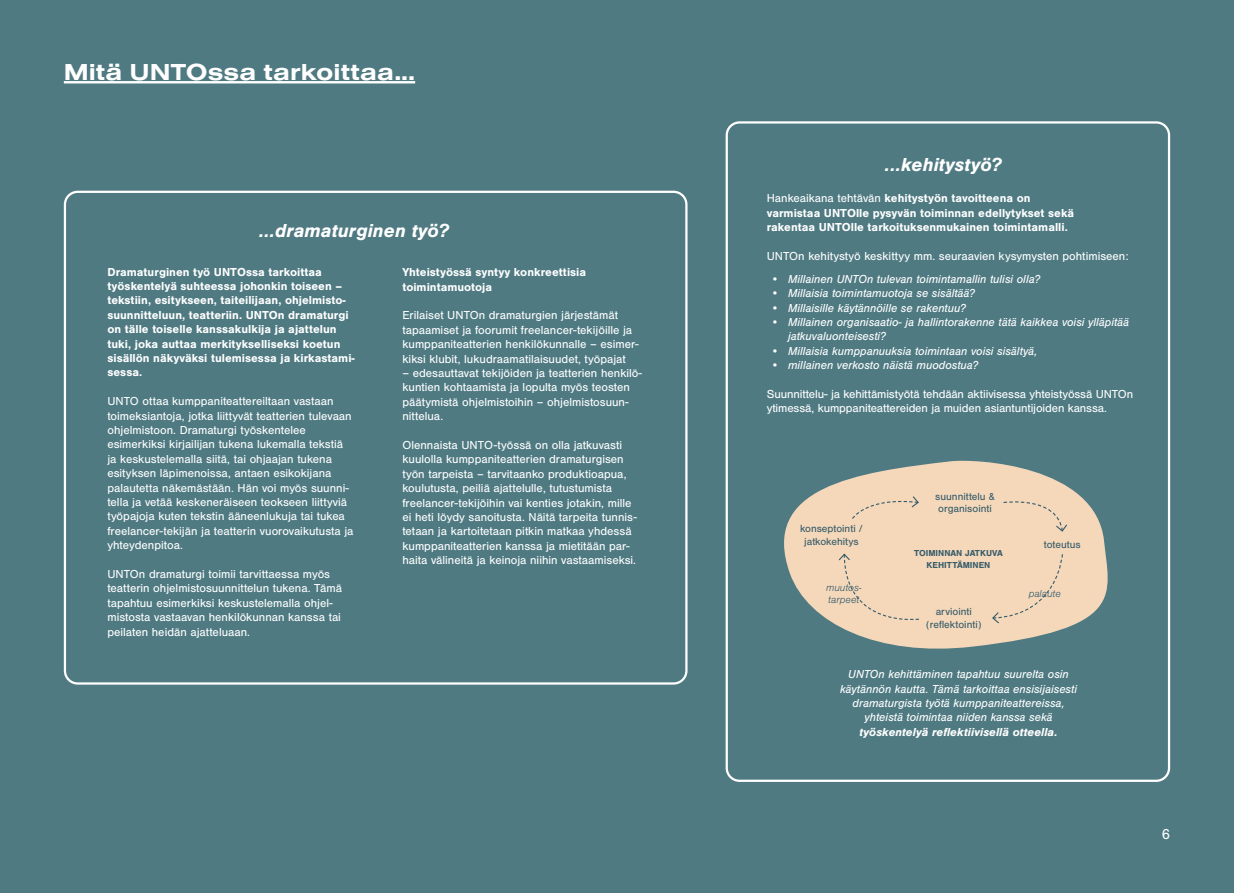
<style>
.page{position:relative;width:1234px;height:893px;background:#fff}
.page>*{position:absolute;margin:0;border:0;box-sizing:border-box;transform-origin:0 0}
.t1{font:700 24px "Nimbus San Ext";color:#fff}
.t2{font:italic 700 19.5px "Nimbus San";color:#fff}
.t3{font:15px "Nimbus San";color:#fff}
.t4{font:12px/14.4px "Nimbus San";color:#fff}
.t5{font:700 12px/14.4px "Nimbus San";color:#fff}
.t6{font:italic 12px/14.4px "Nimbus San";color:#fff}
.t7{font:italic 700 12px "Nimbus San";color:#fff}
.t8{font:10.65px/12.8px "Nimbus San";color:#355b6a;text-align:center}
.t9{font:italic 300 10.5px/12.6px "Nimbus San";color:#355b6a}
.t10{font:700 9px/12px "Nimbus San";color:#355b6a;text-align:center}
.s1{font-weight:400}
</style>
<div class="page">
<div style="left:0;top:0;width:1233px;height:893px;background:#4f7a82"></div>
<hr style="left:64px;top:81px;width:351px;height:2px;background:#fff">
<div style="left:64px;top:191px;width:623px;height:494px;border:2px solid #fff;border-radius:13px"></div>
<div style="left:725px;top:121px;width:444px;height:661px;border:2px solid #fff;border-radius:13px"></div>
<svg style="left:784px;top:460px;width:324px;height:189px;fill:#f5d8ba"></svg>
<svg style="left:851px;top:495px;width:68px;height:25px;background:#edd3b6"></svg>
<div style="left:1002px;top:495px;width:66px;height:38px;background:#f5d8ba"></div>
<div style="left:991px;top:553px;width:72px;height:72px;background:#f5d8ba"></div>
<div style="left:837px;top:553px;width:82px;height:76px;background:#f5d8ba"></div>
<h1 class="t1" style="left:64px;top:56px;width:353px">Mitä UNTOssa tarkoittaa...</h1>
<h2 class="t2" style="left:259px;top:219px;width:191px">...dramaturginen työ?</h2>
<p class="t5" style="left:107px;top:265px;width:249px">Dramaturginen työ UNTOssa tarkoittaa työskentelyä suhteessa johonkin toiseen – tekstiin, esitykseen, taiteilijaan, ohjelmisto&shy;suunnitteluun, teatteriin. UNTOn dramaturgi on tälle toiselle kanssakulkija ja ajattelun tuki, joka auttaa merkitykselliseksi koetun sisällön näkyväksi tulemisessa ja kirkastami&shy;sessa.</p>
<p class="t4" style="left:107px;top:394px;width:247px">UNTO ottaa kumppaniteattereiltaan vastaan toimeksiantoja, jotka liittyvät teatterien tulevaan ohjelmistoon. Dramaturgi työskentelee esimerkiksi kirjailijan tukena lukemalla tekstiä ja keskustelemalla siitä, tai ohjaajan tukena esityksen läpimenoissa, antaen esikokijana palautetta näkemästään. Hän voi myös suunni&shy;tella ja vetää keskeneräiseen teokseen liittyviä työpajoja kuten tekstin ääneenlukuja tai tukea freelancer-tekijän ja teatterin vuorovaikutusta ja yhteydenpitoa.</p>
<p class="t4" style="left:107px;top:567px;width:236px">UNTOn dramaturgi toimii tarvittaessa myös teatterin ohjelmistosuunnittelun tukena. Tämä tapahtuu esimerkiksi keskustelemalla ohjel&shy;mistosta vastaavan henkilökunnan kanssa tai peilaten heidän ajatteluaan.</p>
<p class="t5" style="left:402px;top:265px;width:185px">Yhteistyössä syntyy konkreettisia toimintamuotoja</p>
<p class="t4" style="left:402px;top:308px;width:238px">Erilaiset UNTOn dramaturgien järjestämät tapaamiset ja foorumit freelancer-tekijöille ja kumppaniteatterien henkilökunnalle – esimer&shy;kiksi klubit, lukudraamatilaisuudet, työpajat</p>
<p class="t4" style="left:402px;top:366px;width:241px">– edesauttavat tekijöiden ja teatterien henkilö&shy;kuntien kohtaamista ja lopulta myös teosten päätymistä ohjelmistoihin – ohjelmistosuun&shy;nittelua.</p>
<p class="t4" style="left:402px;top:438px;width:236px">Olennaista UNTO-työssä on olla jatkuvasti kuulolla kumppaniteatterien dramaturgisen työn tarpeista – tarvitaanko produktioapua, koulutusta, peiliä ajattelulle, tutustumista freelancer-tekijöihin vai kenties jotakin, mille ei heti löydy sanoitusta. Näitä tarpeita tunnis&shy;tetaan ja kartoitetaan pitkin matkaa yhdessä kumppaniteatterien kanssa ja mietitään par&shy;haita välineitä ja keinoja niihin vastaamiseksi.</p>
<h2 class="t2" style="left:884px;top:153px;width:118px">...kehitystyö?</h2>
<p class="t5" style="left:766px;top:191px;width:309px"><span class="s1">Hankeaikana tehtävän</span> kehitystyön tavoitteena on varmistaa UNTOlle pysyvän toiminnan edellytykset sekä rakentaa UNTOlle tarkoituksenmukainen toimintamalli.</p>
<p class="t4" style="left:766px;top:249px;width:363px">UNTOn kehitystyö keskittyy mm. seuraavien kysymysten pohtimiseen:</p>
<p class="t6" style="left:770px;top:272px;width:270px">• Millainen UNTOn tulevan toimintamallin tulisi olla?</p>
<p class="t6" style="left:770px;top:286px;width:205px">• Millaisia toimintamuotoja se sisältää?</p>
<p class="t6" style="left:770px;top:300px;width:196px">• Millaisille käytännöille se rakentuu?</p>
<p class="t6" style="left:787px;top:315px;width:343px;text-indent:-17px">• Millainen organisaatio- ja hallintorakenne tätä kaikkea voisi ylläpitää jatkuvaluonteisesti?</p>
<p class="t6" style="left:770px;top:344px;width:268px">• Millaisia kumppanuuksia toimintaan voisi sisältyä,</p>
<p class="t6" style="left:770px;top:358px;width:208px">• millainen verkosto näistä muodostua?</p>
<p class="t4" style="left:766px;top:387px;width:368px">Suunnittelu- ja kehittämistyötä tehdään aktiivisessa yhteistyössä UNTOn ytimessä, kumppaniteattereiden ja muiden asiantuntijoiden kanssa.</p>
<p class="t8" style="left:799px;top:522px;width:64px">konseptointi / jatkokehitys</p>
<p class="t9" style="left:825px;top:581px;width:37px">muutos&shy;tarpeet</p>
<p class="t8" style="left:935px;top:490px;width:61px;text-align:left">suunnittelu &amp; organisointi</p>
<p class="t10" style="left:913px;top:547px;width:90px">TOIMINNAN JATKUVA<br>KEHITTÄMINEN</p>
<p class="t8" style="left:926px;top:605px;width:57px">arviointi (reflektointi)</p>
<p class="t8" style="left:1043px;top:538px;width:38px">toteutus</p>
<p class="t9" style="left:1028px;top:588px;width:34px">palaute</p>
<p class="t6" style="left:839px;top:667px;width:238px;text-align:center">UNTOn kehittäminen tapahtuu suurelta osin käytännön kautta. Tämä tarkoittaa ensisijaisesti dramaturgista työtä kumppaniteattereissa, yhteistä toimintaa niiden kanssa sekä</p>
<p class="t7" style="left:859px;top:725px;width:199px">työskentelyä reflektiivisellä otteella.</p>
<p class="t3" style="left:1161px;top:826px;width:10px">6</p>
</div>
